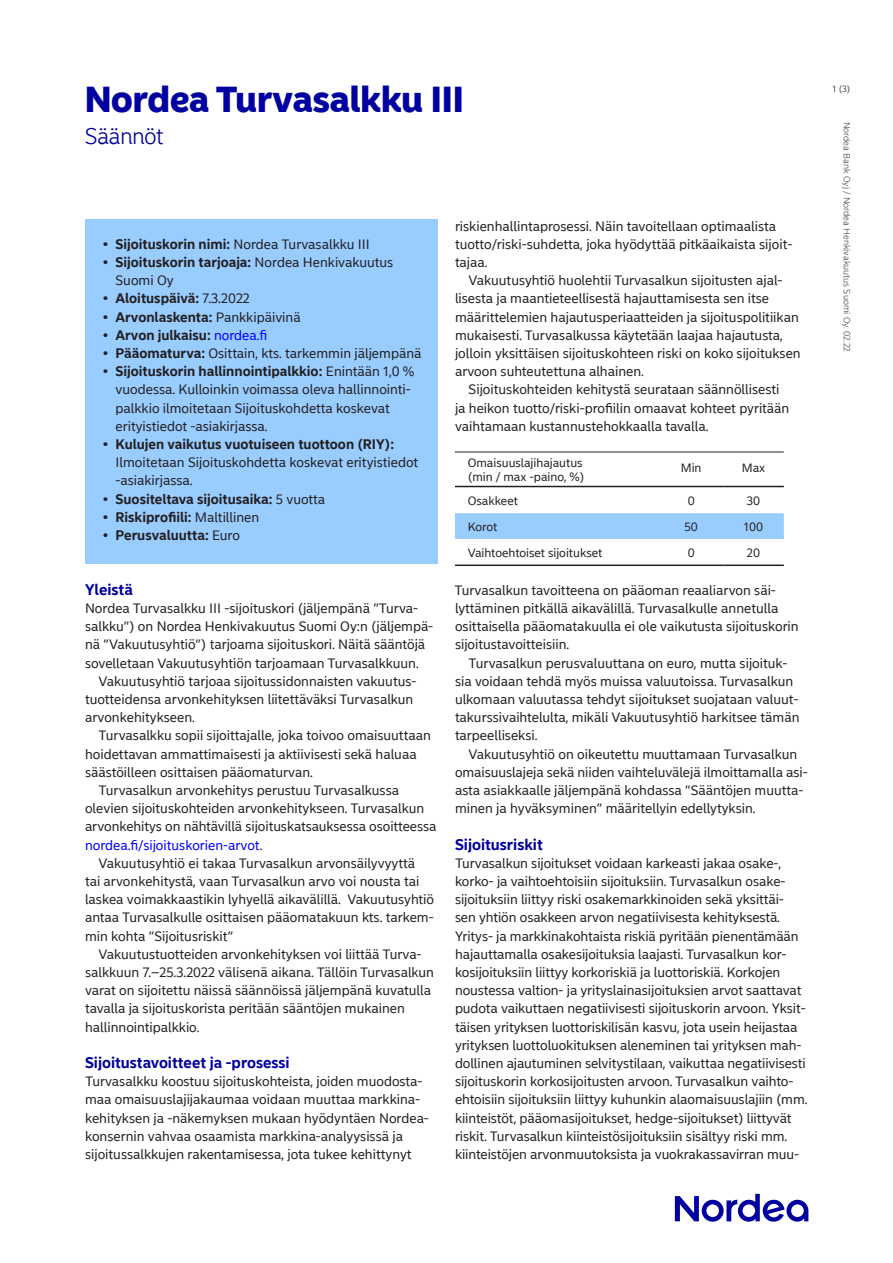
<style>
.page{position:relative;width:893px;height:1263px;background:#fff}
.page>*{position:absolute;margin:0;border:0;box-sizing:border-box;transform-origin:0 0}
.A4_headline_-_Privat{font:900 36px "Nordea Sans Large";color:#0000a0}
.Säännöt_15_21_FI_P{font:300 22.5px "Nordea Sans Large";color:#0000a0}
.Otsikko_FI__H2{font:700 15px "Nordea Sans Small";color:#0000a0}
.Body_text_no_indent{font:13.5px/18.1px "Nordea Sans Small";letter-spacing:-.005em;color:#231f20}
.Body_text_indent_FI{font:13.5px/18.1px "Nordea Sans Small";color:#231f20}
.t1{font:700 13.5px "Nordea Sans Small";color:#231f20}
.Taulukko_Header_-_v4{font:12px/13.5px "Nordea Sans Small";color:#231f20}
.Taulukko_leipis_Vase{font:12px "Nordea Sans Small";color:#231f20}
.Taulukko_leipis_nume{font:12px "Nordea Sans Small";color:#231f20}
.t2{font:300 9px "Nordea Sans Small";color:#474748}
.t3{font:9px "Nordea Sans Small";color:#474748}
.s1{font-weight:700}
.s2{font-weight:400}
.s3{font-weight:400;color:#00f}
.s4{color:#00f}
</style>
<div class="page">
<div style="left:85px;top:219px;width:353px;height:344px;background:#9cf"></div>
<div style="left:455px;top:513px;width:329px;height:26px;background:#9cf"></div>
<hr style="left:455px;top:564px;width:204px;height:2px;background:#231f20">
<hr style="left:455px;top:452px;width:204px;height:1px;background:#231f20">
<hr style="left:659px;top:452px;width:64px;height:1px;background:#231f20">
<hr style="left:723px;top:452px;width:61px;height:1px;background:#231f20">
<hr style="left:455px;top:486px;width:204px;height:1px;background:#231f20">
<hr style="left:659px;top:486px;width:64px;height:1px;background:#231f20">
<hr style="left:723px;top:486px;width:61px;height:1px;background:#231f20">
<hr style="left:659px;top:564px;width:64px;height:2px;background:#231f20">
<hr style="left:723px;top:564px;width:61px;height:2px;background:#231f20">
<svg style="left:675px;top:1194px;width:133px;height:28px"></svg>
<h1 class="A4_headline_-_Privat" style="left:85px;top:77px;width:381px">Nordea Turvasalkku III</h1>
<p class="Säännöt_15_21_FI_P" style="left:85px;top:123px;width:80px">Säännöt</p>
<p class="Body_text_no_indent" style="left:103px;top:235px;width:268px">• <span class="s1">Sijoituskorin nimi:</span> Nordea Turvasalkku III</p>
<p class="Body_text_no_indent" style="left:116px;top:253px;width:279px;text-indent:-13px">• <span class="s1">Sijoituskorin tarjoaja:</span> Nordea Henkivakuutus<br>Suomi Oy</p>
<p class="t1" style="left:103px;top:290px;width:149px"><span class="s2">•</span> Aloituspäivä: <span class="s2">7.3.2022</span></p>
<p class="Body_text_no_indent" style="left:103px;top:308px;width:199px">• <span class="s1">Arvonlaskenta:</span> Pankkipäivinä</p>
<p class="t1" style="left:103px;top:327px;width:166px"><span class="s2">•</span> Arvon julkaisu: <span class="s3">nordea.fi</span></p>
<p class="Body_text_no_indent" style="left:103px;top:344px;width:320px">• <span class="s1">Pääomaturva:</span> Osittain, kts. tarkemmin jäljempänä</p>
<p class="Body_text_no_indent" style="left:116px;top:363px;width:300px;text-indent:-13px">• <span class="s1">Sijoituskorin hallinnointipalkkio:</span> Enintään 1,0 % vuodessa. Kulloinkin voimassa oleva hallinnointi&shy;palkkio ilmoitetaan Sijoituskohdetta koskevat erityistiedot -asiakirjassa.</p>
<p class="Body_text_no_indent" style="left:116px;top:435px;width:304px;text-indent:-13px">• <span class="s1">Kulujen vaikutus vuotuiseen tuottoon (RIY):<br></span>Ilmoitetaan Sijoituskohdetta koskevat erityistiedot -asiakirjassa.</p>
<p class="t1" style="left:103px;top:491px;width:224px"><span class="s2">•</span> Suositeltava sijoitusaika: <span class="s2">5 vuotta</span></p>
<p class="t1" style="left:103px;top:509px;width:158px"><span class="s2">•</span> Riskiprofiili: <span class="s2">Maltillinen</span></p>
<p class="t1" style="left:103px;top:527px;width:139px"><span class="s2">•</span> Perusvaluutta: <span class="s2">Euro</span></p>
<h2 class="Otsikko_FI__H2" style="left:85px;top:580px;width:49px">Yleistä</h2>
<p class="Body_text_no_indent" style="left:85px;top:599px;width:350px">Nordea Turvasalkku III -sijoituskori (jäljempänä ”Turva&shy;salkku”) on Nordea Henkivakuutus Suomi Oy:n (jäljempä&shy;nä ”Vakuutusyhtiö”) tarjoama sijoituskori. Näitä sääntöjä sovelletaan Vakuutusyhtiön tarjoamaan Turvasalkkuun.</p>
<p class="Body_text_indent_FI" style="left:85px;top:672px;width:333px;text-indent:14px">Vakuutusyhtiö tarjoaa sijoitussidonnaisten vakuutus&shy;tuotteidensa arvonkehityksen liitettäväksi Turvasalkun arvonkehitykseen.</p>
<p class="Body_text_indent_FI" style="left:85px;top:727px;width:347px;text-indent:14px">Turvasalkku sopii sijoittajalle, joka toivoo omaisuuttaan hoidettavan ammattimaisesti ja aktiivisesti sekä haluaa säästöilleen osittaisen pääomaturvan.</p>
<p class="Body_text_indent_FI" style="left:85px;top:781px;width:353px;text-indent:14px">Turvasalkun arvonkehitys perustuu Turvasalkussa olevien sijoituskohteiden arvonkehitykseen. Turvasalkun arvonkehitys on nähtävillä sijoituskatsauksessa osoitteessa <span class="s4">nordea.fi/sijoituskorien-arvot</span>.</p>
<p class="Body_text_indent_FI" style="left:85px;top:854px;width:351px;text-indent:14px">Vakuutusyhtiö ei takaa Turvasalkun arvonsäilyvyyttä<br>tai arvonkehitystä, vaan Turvasalkun arvo voi nousta tai laskea voimakkaastikin lyhyellä aikavälillä. Vakuutusyhtiö antaa Turvasalkulle osittaisen pääomatakuun kts. tarkem&shy;min kohta ”Sijoitusriskit”</p>
<p class="Body_text_indent_FI" style="left:85px;top:945px;width:351px;text-indent:14px">Vakuutustuotteiden arvonkehityksen voi liittää Turva&shy;salkkuun 7.–25.3.2022 välisenä aikana. Tällöin Turvasalkun varat on sijoitettu näissä säännöissä jäljempänä kuvatulla tavalla ja sijoituskorista peritään sääntöjen mukainen hallinnointipalkkio.</p>
<h2 class="Otsikko_FI__H2" style="left:85px;top:1053px;width:206px">Sijoitustavoitteet ja -prosessi</h2>
<p class="Body_text_no_indent" style="left:85px;top:1072px;width:344px">Turvasalkku koostuu sijoituskohteista, joiden muodosta&shy;maa omaisuuslajijakaumaa voidaan muuttaa markkina&shy;kehityksen ja -näkemyksen mukaan hyödyntäen Nordea&shy;konsernin vahvaa osaamista markkina-analyysissä ja sijoitussalkkujen rakentamisessa, jota tukee kehittynyt</p>
<p class="Body_text_no_indent" style="left:455px;top:217px;width:339px">riskienhallintaprosessi. Näin tavoitellaan optimaalista tuotto/riski-suhdetta, joka hyödyttää pitkäaikaista sijoit&shy;tajaa.</p>
<p class="Body_text_indent_FI" style="left:455px;top:272px;width:347px;text-indent:14px">Vakuutusyhtiö huolehtii Turvasalkun sijoitusten ajal&shy;lisesta ja maantieteellisestä hajauttamisesta sen itse määrittelemien hajautusperiaatteiden ja sijoituspolitiikan mukaisesti. Turvasalkussa käytetään laajaa hajautusta, jolloin yksittäisen sijoituskohteen riski on koko sijoituksen arvoon suhteutettuna alhainen.</p>
<p class="Body_text_indent_FI" style="left:455px;top:381px;width:336px;text-indent:14px">Sijoituskohteiden kehitystä seurataan säännöllisesti ja heikon tuotto/riski-profiilin omaavat kohteet pyritään vaihtamaan kustannustehokkaalla tavalla.</p>
<p class="Taulukko_Header_-_v4" style="left:468px;top:456px;width:118px">Omaisuuslajihajautus (min / max -paino, %)</p>
<p class="Taulukko_Header_-_v4" style="left:681px;top:461px;width:22px">Min</p>
<p class="Taulukko_Header_-_v4" style="left:742px;top:461px;width:25px">Max</p>
<p class="Taulukko_leipis_Vase" style="left:468px;top:493px;width:52px">Osakkeet</p>
<p class="Taulukko_leipis_nume" style="left:688px;top:493px;width:9px">0</p>
<p class="Taulukko_leipis_nume" style="left:747px;top:493px;width:15px">30</p>
<p class="Taulukko_leipis_Vase" style="left:468px;top:519px;width:31px">Korot</p>
<p class="Taulukko_leipis_nume" style="left:684px;top:519px;width:15px">50</p>
<p class="Taulukko_leipis_nume" style="left:744px;top:519px;width:21px">100</p>
<p class="Taulukko_leipis_Vase" style="left:468px;top:545px;width:136px">Vaihtoehtoiset sijoitukset</p>
<p class="Taulukko_leipis_nume" style="left:688px;top:545px;width:9px">0</p>
<p class="Taulukko_leipis_nume" style="left:747px;top:545px;width:15px">20</p>
<p class="Body_text_no_indent" style="left:454px;top:581px;width:346px">Turvasalkun tavoitteena on pääoman reaaliarvon säi&shy;lyttäminen pitkällä aikavälillä. Turvasalkulle annetulla osittaisella pääomatakuulla ei ole vaikutusta sijoituskorin sijoitustavoitteisiin.</p>
<p class="Body_text_indent_FI" style="left:455px;top:654px;width:346px;text-indent:14px">Turvasalkun perusvaluuttana on euro, mutta sijoituk&shy;sia voidaan tehdä myös muissa valuutoissa. Turvasalkun ulkomaan valuutassa tehdyt sijoitukset suojataan valuut&shy;takurssivaihtelulta, mikäli Vakuutusyhtiö harkitsee tämän tarpeelliseksi.</p>
<p class="Body_text_indent_FI" style="left:455px;top:745px;width:354px;text-indent:14px">Vakuutusyhtiö on oikeutettu muuttamaan Turvasalkun omaisuuslajeja sekä niiden vaihteluvälejä ilmoittamalla asi&shy;asta asiakkaalle jäljempänä kohdassa ”Sääntöjen muutta&shy;minen ja hyväksyminen” määritellyin edellytyksin.</p>
<h2 class="Otsikko_FI__H2" style="left:455px;top:835px;width:89px">Sijoitusriskit</h2>
<p class="Body_text_no_indent" style="left:455px;top:854px;width:354px">Turvasalkun sijoitukset voidaan karkeasti jakaa osake-, korko- ja vaihtoehtoisiin sijoituksiin. Turvasalkun osake&shy;sijoituksiin liittyy riski osakemarkkinoiden sekä yksittäi&shy;sen yhtiön osakkeen arvon negatiivisesta kehityksestä.<br>Yritys- ja markkinakohtaista riskiä pyritään pienentämään hajauttamalla osakesijoituksia laajasti. Turvasalkun kor&shy;kosijoituksiin liittyy korkoriskiä ja luottoriskiä. Korkojen noustessa valtion- ja yrityslainasijoituksien arvot saattavat pudota vaikuttaen negatiivisesti sijoituskorin arvoon. Yksit&shy;täisen yrityksen luottoriskilisän kasvu, jota usein heijastaa yrityksen luottoluokituksen aleneminen tai yrityksen mah&shy;dollinen ajautuminen selvitystilaan, vaikuttaa negatiivisesti sijoituskorin korkosijoitusten arvoon. Turvasalkun vaihto&shy;ehtoisiin sijoituksiin liittyy kuhunkin alaomaisuuslajiin (mm. kiinteistöt, pääomasijoitukset, hedge-sijoitukset) liittyvät riskit. Turvasalkun kiinteistösijoituksiin sisältyy riski mm. kiinteistöjen arvonmuutoksista ja vuokrakassavirran muu-</p>
<p class="t3" style="left:833px;top:83px;width:19px">1 (3)</p>
<p class="t2" style="left:852px;top:122px;width:231px;rotate:90deg">Nordea Bank Oyj / Nordea Henkivakuutus Suomi Oy. 02.22</p>
</div>
